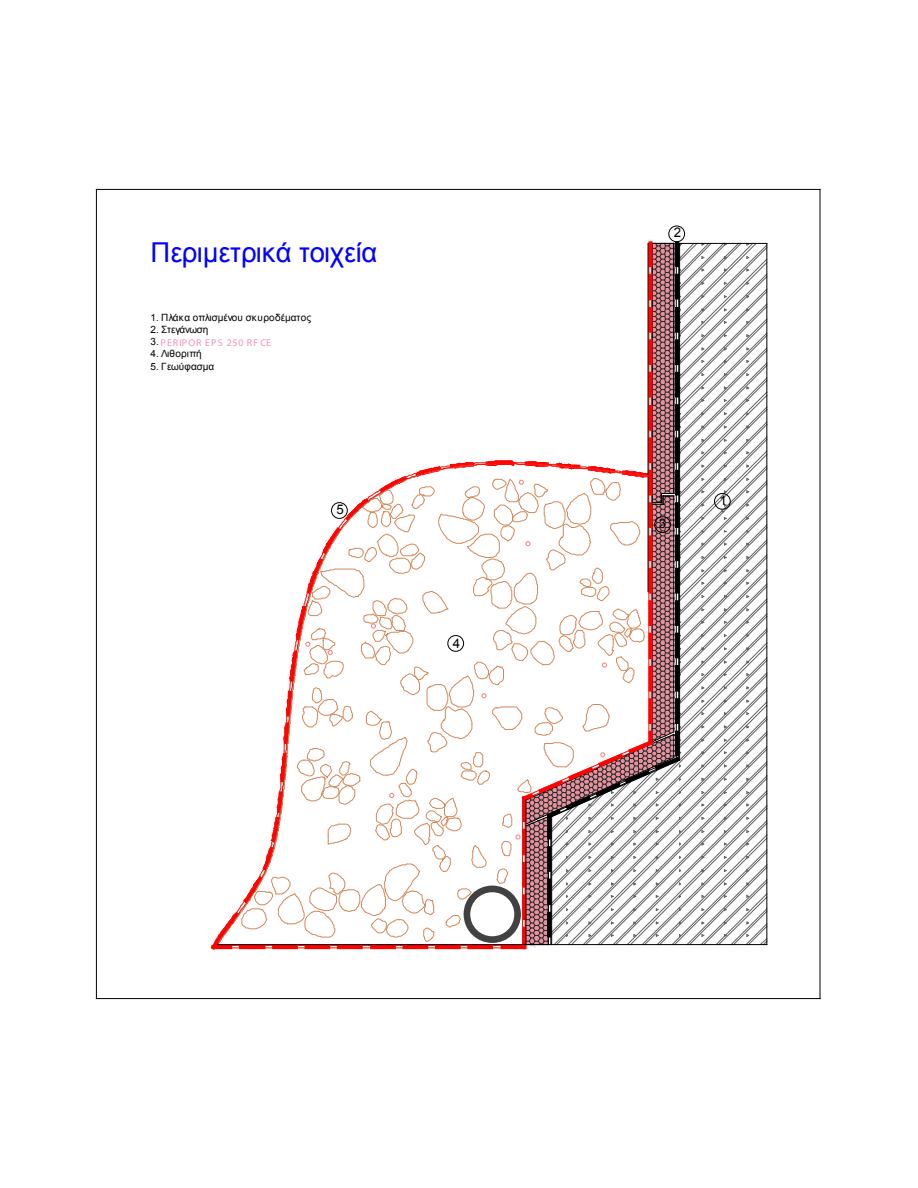
<style>
.page{position:relative;width:918px;height:1188px;background:#fff}
.page>*{position:absolute;margin:0;border:0;box-sizing:border-box;transform-origin:0 0}
.t1{font:27.45px "Arial";letter-spacing:-.01em;color:#00f}
.t2{font:13.35px "Arial";color:#000}
.t3{font:9.9px "Arial";letter-spacing:.005em;color:#000}
.t4{font:9.9px "Myriad Pro";letter-spacing:.09em;color:#fc8dba}
.t5{font:9.9px "Arial";letter-spacing:-.03em;color:#000}
.t6{font:9.9px "Arial";letter-spacing:.025em;color:#000}
.s1{font-family:"Arial";color:#000}
</style>
<div class="page">
<hr style="left:96px;top:189px;width:724px;height:1px;background:#000">
<hr style="left:820px;top:189px;width:1px;height:810px;background:#000">
<hr style="left:96px;top:189px;width:1px;height:810px;background:#000">
<hr style="left:96px;top:998px;width:724px;height:1px;background:#000">
<div style="left:668px;top:226px;width:17px;height:16px;border:1px solid #000;border-radius:50%"></div>
<svg style="left:210px;top:242px;width:558px;height:708px"></svg>
<h1 class="t1" style="left:150px;top:234px;width:228px">Περιμετρικά τοιχεία</h1>
<p class="t3" style="left:150px;top:311px;width:162px">1. Πλάκα οπλισμένου σκυροδέματος</p>
<p class="t5" style="left:150px;top:323px;width:59px">2. Στεγάνωση</p>
<p class="t4" style="left:150px;top:336px;width:122px"><span class="s1">3.</span>PERIPOR EPS 250 RF CE</p>
<p class="t6" style="left:150px;top:347px;width:53px">4. Λιθοριπή</p>
<p class="t3" style="left:150px;top:360px;width:65px">5. Γεωύφασμα</p>
<h2 class="t2" style="left:337px;top:501px;width:9px">5</h2>
<h2 class="t2" style="left:453px;top:634px;width:9px">4</h2>
<h2 class="t2" style="left:674px;top:224px;width:9px">2</h2>
<h2 class="t2" style="left:659px;top:515px;width:9px">3</h2>
<h2 class="t2" style="left:719px;top:492px;width:9px">1</h2>
</div>
